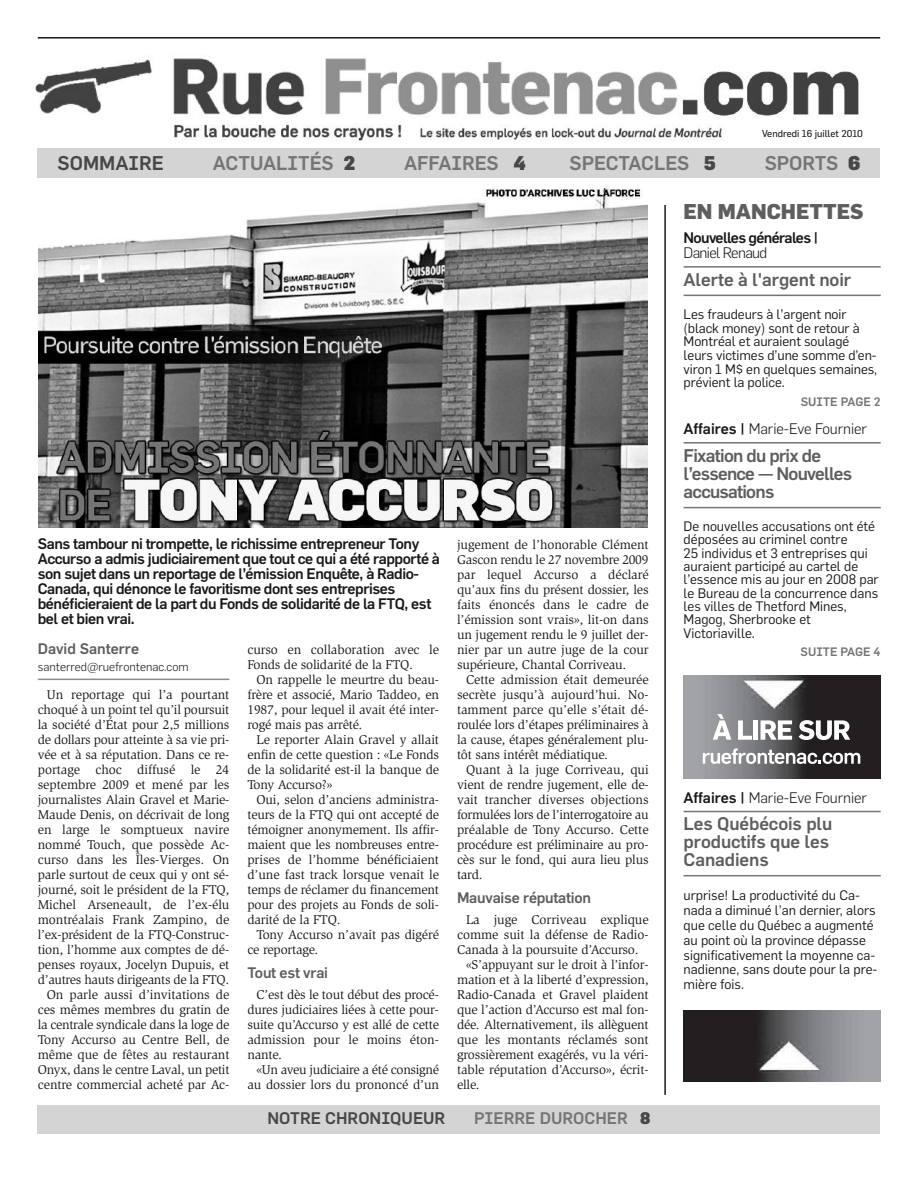
<style>
.page{position:relative;width:918px;height:1188px;background:#fff}
.page>*{position:absolute;margin:0;border:0;box-sizing:border-box;transform-origin:0 0}
.t1{font:800 21px "Flama";color:#5e5e5e}
.t2{font:500 19.5px "Flama";color:#757575}
.t3{font:500 19.5px "Flama";color:#474747}
.t4{font:500 18px/17.9px "Flama";letter-spacing:-.005em;color:#5e5e5e}
.t5{font:500 18px/18.1px "Flama";letter-spacing:-.04em;color:#5e5e5e}
.t6{font:500 16.5px "Flama";color:#474747}
.t7{font:500 16.5px "Flama";color:#757575}
.t8{font:500 15px/15px "Flama";letter-spacing:-.03em;color:#191919}
.t9{font:300 15px "Flama";letter-spacing:-.005em;color:#191919}
.t10{font:500 15px "Flama";letter-spacing:-.015em;color:#5e5e5e}
.t11{font:300 15px "Flama";letter-spacing:-.045em;color:#191919}
.t12{font:13.5px/13.4px "Flama";color:#191919}
.t13{font:13.2px/15px "Slimbach Std";letter-spacing:-.015em;color:#191919;text-align:justify}
.t14{font:300 12px "Flama";color:#191919}
.t15{font:500 12px "Flama";color:#757575}
.t16{font:9.75px "Flama Basic";color:#191919}
.s1{font-weight:900;color:#474747}
.s2{font-weight:500}
</style>
<div class="page">
<hr style="left:664px;top:205px;width:2px;height:890px;background:#191919">
<img style="left:34px;top:58px;width:843px;height:93px">
<div style="left:38px;top:149px;width:842px;height:29px;background:#d4d4d4"></div>
<div style="left:38px;top:1105px;width:842px;height:29px;background:#d4d4d4"></div>
<hr style="left:38px;top:37px;width:842px;height:2px;background:#191919">
<hr style="left:38px;top:679px;width:191px;height:1px;background:#8c8c8c">
<img style="left:38px;top:189px;width:610px;height:338px">
<hr style="left:684px;top:266px;width:197px;height:2px;background:#757575">
<hr style="left:684px;top:295px;width:197px;height:1px;background:#757575">
<hr style="left:684px;top:442px;width:197px;height:2px;background:#757575">
<hr style="left:684px;top:507px;width:197px;height:1px;background:#757575">
<hr style="left:684px;top:811px;width:197px;height:1px;background:#757575">
<hr style="left:684px;top:875px;width:197px;height:1px;background:#757575">
<img style="left:683px;top:676px;width:197px;height:103px">
<svg style="left:713px;top:714px;width:18px;height:26px"></svg>
<svg style="left:738px;top:720px;width:14px;height:20px"></svg>
<div style="left:753px;top:720px;width:5px;height:20px;background:#fff"></div>
<svg style="left:761px;top:720px;width:31px;height:20px"></svg>
<svg style="left:799px;top:720px;width:51px;height:20px"></svg>
<svg style="left:703px;top:748px;width:157px;height:16px"></svg>
<img style="left:683px;top:1011px;width:197px;height:71px">
<p class="t16" style="left:762px;top:129px;width:103px">Vendredi 16 juillet 2010</p>
<h2 class="t3" style="left:58px;top:154px;width:108px">SOMMAIRE</h2>
<h2 class="t2" style="left:213px;top:154px;width:144px">ACTUALITÉS <span class="s1">2</span></h2>
<h2 class="t2" style="left:404px;top:154px;width:123px">AFFAIRES <span class="s1">4</span></h2>
<h2 class="t2" style="left:570px;top:154px;width:148px">SPECTACLES <span class="s1">5</span></h2>
<h2 class="t2" style="left:765px;top:154px;width:97px">SPORTS <span class="s1">6</span></h2>
<p class="t8" style="left:38px;top:537px;width:404px">Sans tambour ni trompette, le richissime entrepreneur Tony Accurso a admis judiciairement que tout ce qui a été rapporté à son sujet dans un reportage de l’émission Enquête, à Radio-Canada, qui dénonce le favoritisme dont ses entreprises bénéficieraient de la part du Fonds de solidarité de la FTQ, est bel et bien vrai.</p>
<p class="t10" style="left:38px;top:642px;width:103px">David Santerre</p>
<p class="t14" style="left:38px;top:661px;width:152px">santerred@ruefrontenac.com</p>
<p class="t13" style="left:38px;top:688px;width:193px;text-align:right">Un reportage qui l’a pourtant choqué à un point tel qu’il poursuit la société d’État pour 2,5 millions de dollars pour atteinte à sa vie pri&shy;vée et à sa réputation. Dans ce re&shy;portage choc diffusé le 24 septembre 2009 et mené par les journalistes Alain Gravel et Marie-<br>Maude Denis, on décrivait de long en large le somptueux navire nommé Touch, que possède Ac&shy;curso dans les Îles-Vierges. On parle surtout de ceux qui y ont sé&shy;journé, soit le président de la FTQ,<br>Michel Arseneault, de l’ex-élu montréalais Frank Zampino, de l’ex-président de la FTQ-Construc&shy;tion, l’homme aux comptes de dé&shy;penses royaux, Jocelyn Dupuis, et d’autres hauts dirigeants de la FTQ.<br>On parle aussi d’invitations de ces mêmes membres du gratin de la centrale syndicale dans la loge de<br>Tony Accurso au Centre Bell, de même que de fêtes au restaurant<br>Onyx, dans le centre Laval, un petit centre commercial acheté par Ac-</p>
<p class="t13" style="left:247px;top:643px;width:193px">curso en collaboration avec le<br>Fonds de solidarité de la FTQ.</p>
<p class="t13" style="left:247px;top:673px;width:193px;text-indent:9px">On rappelle le meurtre du beau&shy;frère et associé, Mario Taddeo, en 1987, pour lequel il avait été inter&shy;rogé mais pas arrêté.</p>
<p class="t13" style="left:247px;top:733px;width:193px;text-indent:9px">Le reporter Alain Gravel y allait enfin de cette question : «Le Fonds de la solidarité est-il la banque de Tony Accurso?»</p>
<p class="t13" style="left:247px;top:793px;width:193px;text-indent:9px">Oui, selon d’anciens administra&shy;teurs de la FTQ qui ont accepté de témoigner anonymement. Ils affir&shy;maient que les nombreuses entre&shy;prises de l’homme bénéficiaient d’une fast track lorsque venait le temps de réclamer du financement pour des projets au Fonds de soli&shy;darité de la FTQ.</p>
<p class="t13" style="left:247px;top:928px;width:193px;text-indent:9px">Tony Accurso n’avait pas digéré ce reportage.</p>
<p class="t10" style="left:247px;top:966px;width:82px">Tout est vrai</p>
<p class="t13" style="left:247px;top:988px;width:193px;text-indent:9px">C’est dès le tout début des procé&shy;dures judiciaires liées à cette pour&shy;suite qu’Accurso y est allé de cette admission pour le moins éton&shy;nante.</p>
<p class="t13" style="left:247px;top:1063px;width:193px;text-align:right">«Un aveu judiciaire a été consigné au dossier lors du prononcé d’un</p>
<p class="t13" style="left:457px;top:538px;width:193px">jugement de l’honorable Clément Gascon rendu le 27 novembre 2009 par lequel Accurso a déclaré qu’aux fins du présent dossier, les faits énoncés dans le cadre de l’émission sont vrais», lit-on dans un jugement rendu le 9 juillet der&shy;nier par un autre juge de la cour supérieure, Chantal Corriveau.</p>
<p class="t13" style="left:457px;top:673px;width:193px;text-indent:9px">Cette admission était demeurée secrète jusqu’à aujourd’hui. No&shy;tamment parce qu’elle s’était dé&shy;roulée lors d’étapes préliminaires à la cause, étapes généralement plu&shy;tôt sans intérêt médiatique.</p>
<p class="t13" style="left:457px;top:763px;width:193px;text-indent:9px">Quant à la juge Corriveau, qui vient de rendre jugement, elle de&shy;vait trancher diverses objections formulées lors de l’interrogatoire au préalable de Tony Accurso. Cette procédure est préliminaire au pro&shy;cès sur le fond, qui aura lieu plus tard.</p>
<p class="t10" style="left:457px;top:891px;width:136px">Mauvaise réputation</p>
<p class="t13" style="left:466px;top:913px;width:184px">La juge Corriveau explique</p>
<p class="t13" style="left:457px;top:928px;width:193px">comme suit la défense de Radio-</p>
<p class="t13" style="left:457px;top:943px;width:183px">Canada à la poursuite d’Accurso.</p>
<p class="t13" style="left:466px;top:958px;width:184px">«S’appuyant sur le droit à l’infor-</p>
<p class="t13" style="left:457px;top:973px;width:193px">mation et à la liberté d’expression,</p>
<p class="t13" style="left:457px;top:988px;width:193px">Radio-Canada et Gravel plaident</p>
<p class="t13" style="left:457px;top:1003px;width:193px">que l’action d’Accurso est mal fon-</p>
<p class="t13" style="left:457px;top:1018px;width:193px">dée. Alternativement, ils allèguent</p>
<p class="t13" style="left:457px;top:1033px;width:193px">que les montants réclamés sont</p>
<p class="t13" style="left:457px;top:1048px;width:193px">grossièrement exagérés, vu la véri-</p>
<p class="t13" style="left:457px;top:1063px;width:193px">table réputation d’Accurso», écrit-</p>
<p class="t13" style="left:457px;top:1078px;width:24px">elle.</p>
<p class="t6" style="left:267px;top:1110px;width:179px">NOTRE CHRONIQUEUR</p>
<p class="t7" style="left:474px;top:1110px;width:178px">PIERRE DUROCHER <span class="s1">8</span></p>
<h1 class="t1" style="left:683px;top:202px;width:182px">EN MANCHETTES</h1>
<p class="t8" style="left:684px;top:231px;width:136px">Nouvelles générales |</p>
<p class="t11" style="left:684px;top:246px;width:85px">Daniel Renaud</p>
<h3 class="t4" style="left:684px;top:271px;width:169px">Alerte à l'argent noir</h3>
<p class="t12" style="left:684px;top:308px;width:195px">Les fraudeurs à l’argent noir (black money) sont de retour à<br>Montréal et auraient soulagé leurs victimes d’une somme d’en&shy;viron 1 M$ en quelques semaines, prévient la police.</p>
<p class="t15" style="left:801px;top:396px;width:81px">SUITE PAGE 2</p>
<p class="t9" style="left:684px;top:422px;width:185px"><span class="s2">Affaires |</span> Marie-Eve Fournier</p>
<h3 class="t5" style="left:684px;top:447px;width:170px">Fixation du prix de l’essence — Nouvelles accusations</h3>
<p class="t12" style="left:684px;top:520px;width:197px">De nouvelles accusations ont été déposées au criminel contre<br>25 individus et 3 entreprises qui auraient participé au cartel de l’essence mis au jour en 2008 par le Bureau de la concurrence dans les villes de Thetford Mines,<br>Magog, Sherbrooke et<br>Victoriaville.</p>
<p class="t15" style="left:801px;top:646px;width:82px">SUITE PAGE 4</p>
<p class="t9" style="left:684px;top:791px;width:185px"><span class="s2">Affaires |</span> Marie-Eve Fournier</p>
<h3 class="t4" style="left:684px;top:816px;width:150px">Les Québécois plu productifs que les<br>Canadiens</h3>
<p class="t12" style="left:684px;top:888px;width:195px;line-height:14.9px">urprise! La productivité du Ca&shy;nada a diminué l’an dernier, alors que celle du Québec a augmenté au point où la province dépasse significativement la moyenne ca&shy;nadienne, sans doute pour la pre&shy;mière fois.</p>
</div>
